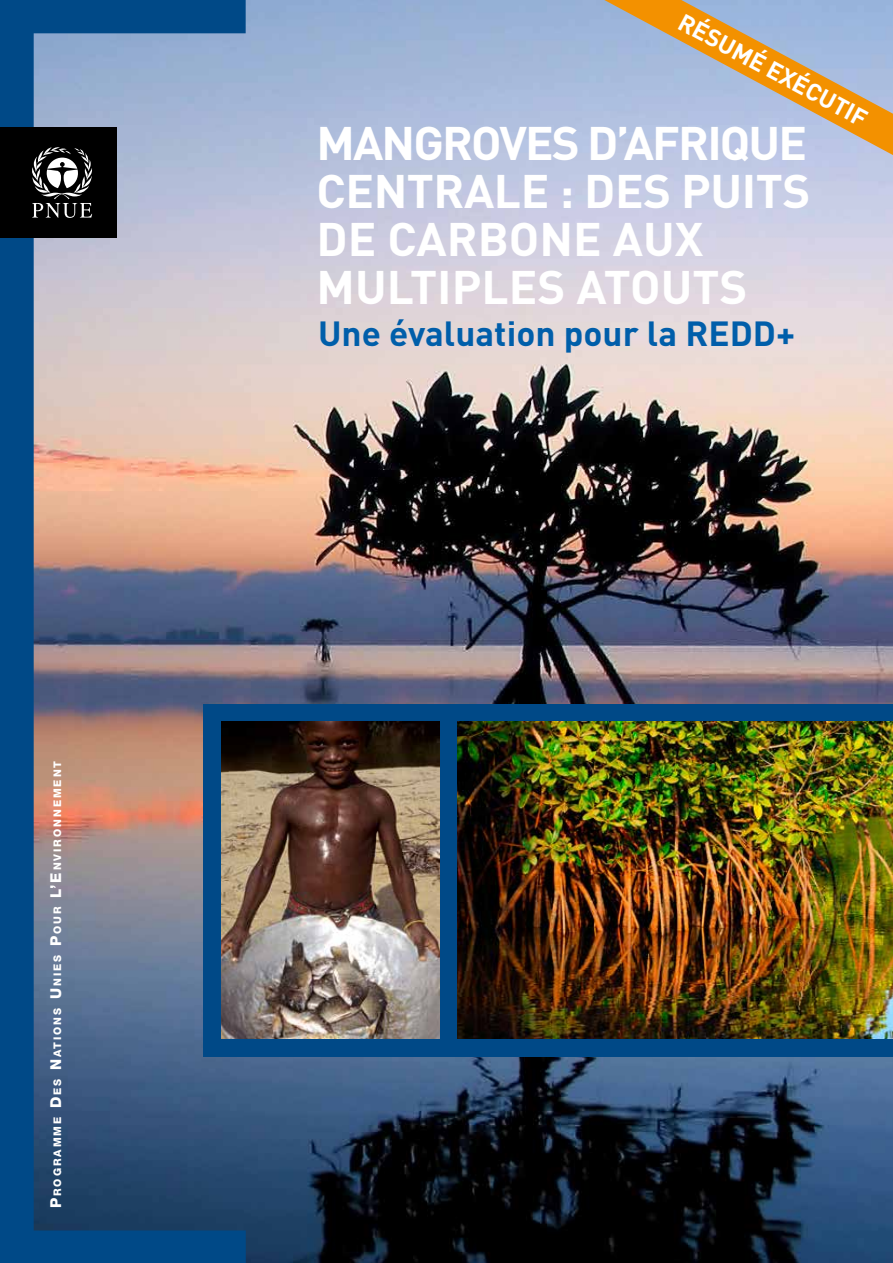
<style>
.page{position:relative;width:893px;height:1263px;background:#fff}
.page>*{position:absolute;margin:0;border:0;box-sizing:border-box;transform-origin:0 0}
.t1{font:700 46.5px/48px "DIN";letter-spacing:-.01em;color:#fff}
.t2{font:700 34.5px "DIN";color:#005eaa}
.t3{font:700 24px "DIN";color:#fff}
.t4{font:800 10.5px "Helvetica Neue LT Pro";letter-spacing:.185em;color:#fff}
.s1{font-size:15px}
</style>
<div class="page">
<img style="left:246px;top:0;width:647px;height:1263px">
<div style="left:203px;top:704px;width:690px;height:352px;background:#004987"></div>
<img style="left:246px;top:721px;width:193px;height:317px">
<img style="left:458px;top:721px;width:435px;height:317px">
<svg style="left:0;top:0;width:246px;height:1263px;background:#768196"></svg>
<div style="left:7px;top:127px;width:110px;height:110px;background:#000"></div>
<svg style="left:32px;top:147px;width:61px;height:71px"></svg>
<div style="left:0;top:127px;width:8px;height:110px;background:#000"></div>
<svg style="left:604px;top:0;width:289px;height:155px;background:#bab2ac"></svg>
<p class="t4" style="left:51px;top:1208px;width:449px;rotate:-90deg"><span class="s1">P</span>rogramme <span class="s1">D</span>es <span class="s1">N</span>ation s <span class="s1">U</span>n ies <span class="s1">P</span>ou r <span class="s1">L’E</span> n vironn emen t</p>
<p class="t3" style="left:687px;top:7px;width:212px;rotate:28deg">RÉSUMÉ EXÉCUTIF</p>
<p class="t1" style="left:317px;top:117px;width:495px">MANGROVES D’AFRIQUE<br>CENTRALE : DES PUITS<br>DE CARBONE AUX<br>MULTIPLES ATOUTS</p>
<p class="t2" style="left:318px;top:311px;width:479px">Une évaluation pour la REDD+</p>
</div>
